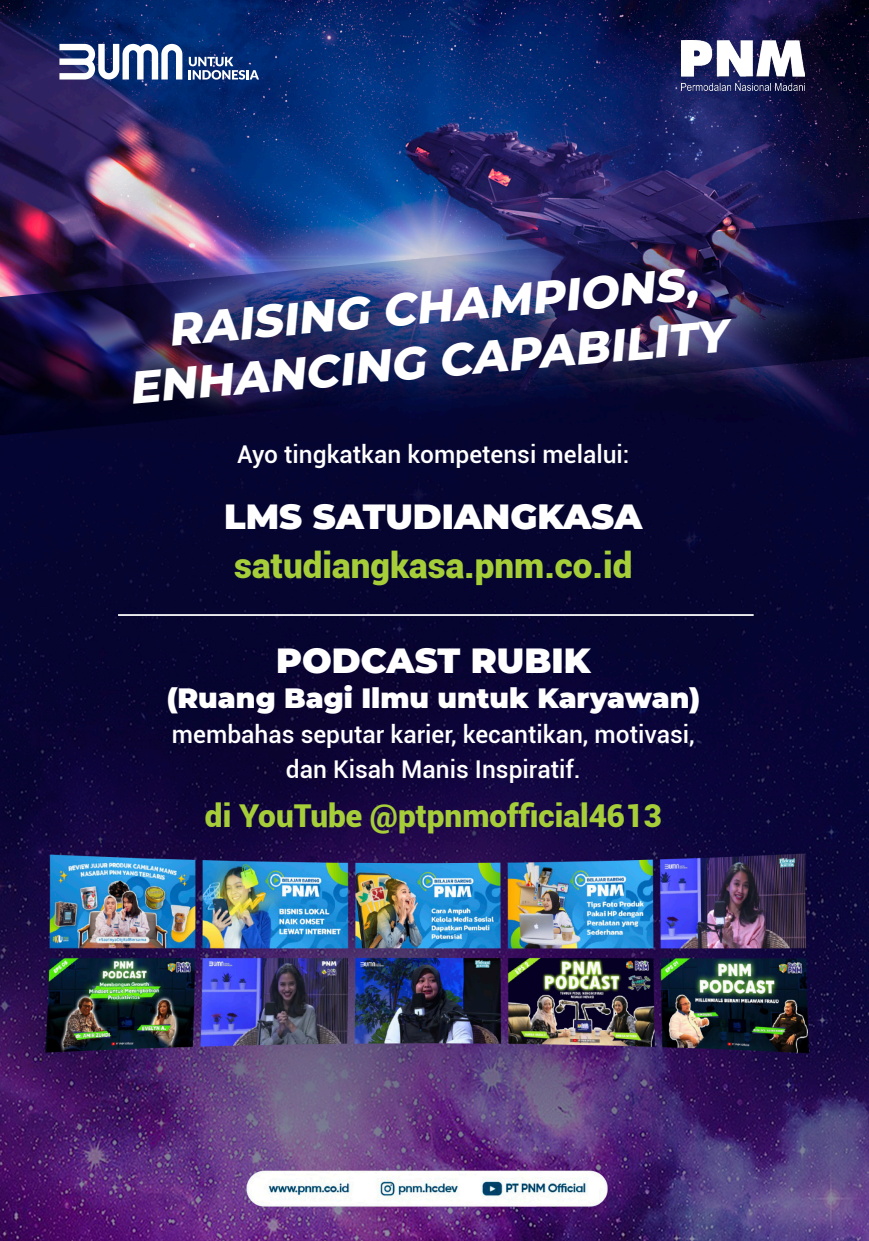
<style>
.page{position:relative;width:869px;height:1241px;background:#fff}
.page>*{position:absolute;margin:0;border:0;box-sizing:border-box;transform-origin:0 0}
.t1{font:italic 800 45.5px "Montserrat";color:#fff}
.t2{font:900 35px "Montserrat";color:#fff}
.t3{font:900 35px "Roboto";color:#a6ce39}
.t4{font:900 31.5px "Roboto";color:#a6ce39}
.t5{font:900 28px "Montserrat";color:#fff}
.t6{font:500 24.5px/35px "Roboto";color:#fff;text-align:center}
</style>
<div class="page">
<img style="left:0;top:0;width:868px;height:1240px">
<img style="left:0;top:216px;width:868px;height:221px">
<img style="left:680px;top:40px;width:124px;height:51px">
<svg style="left:59px;top:44px;width:123px;height:35px"></svg>
<svg style="left:189px;top:57px;width:70px;height:23px"></svg>
<hr style="left:118px;top:614px;width:635px;height:1px;background:#fff">
<p class="t1" style="left:165px;top:296px;width:532px;rotate:-5deg">RAISING CHAMPIONS,</p>
<p class="t1" style="left:126px;top:354px;width:601px;rotate:-5deg">ENHANCING CAPABILITY</p>
<p class="t6" style="left:237px;top:435px;width:394px">Ayo tingkatkan kompetensi melalui:</p>
<p class="t2" style="left:224px;top:489px;width:419px">LMS SATUDIANGKASA</p>
<p class="t3" style="left:234px;top:540px;width:399px">satudiangkasa.pnm.co.id</p>
<p class="t2" style="left:276px;top:634px;width:316px">PODCAST RUBIK</p>
<p class="t5" style="left:167px;top:677px;width:534px">(Ruang Bagi Ilmu untuk Karyawan)</p>
<p class="t6" style="left:172px;top:716px;width:524px">membahas seputar karier, kecantikan, motivasi, dan Kisah Manis Inspiratif.</p>
<p class="t4" style="left:205px;top:793px;width:458px">di YouTube @ptpnmofficial4613</p>
</div>
